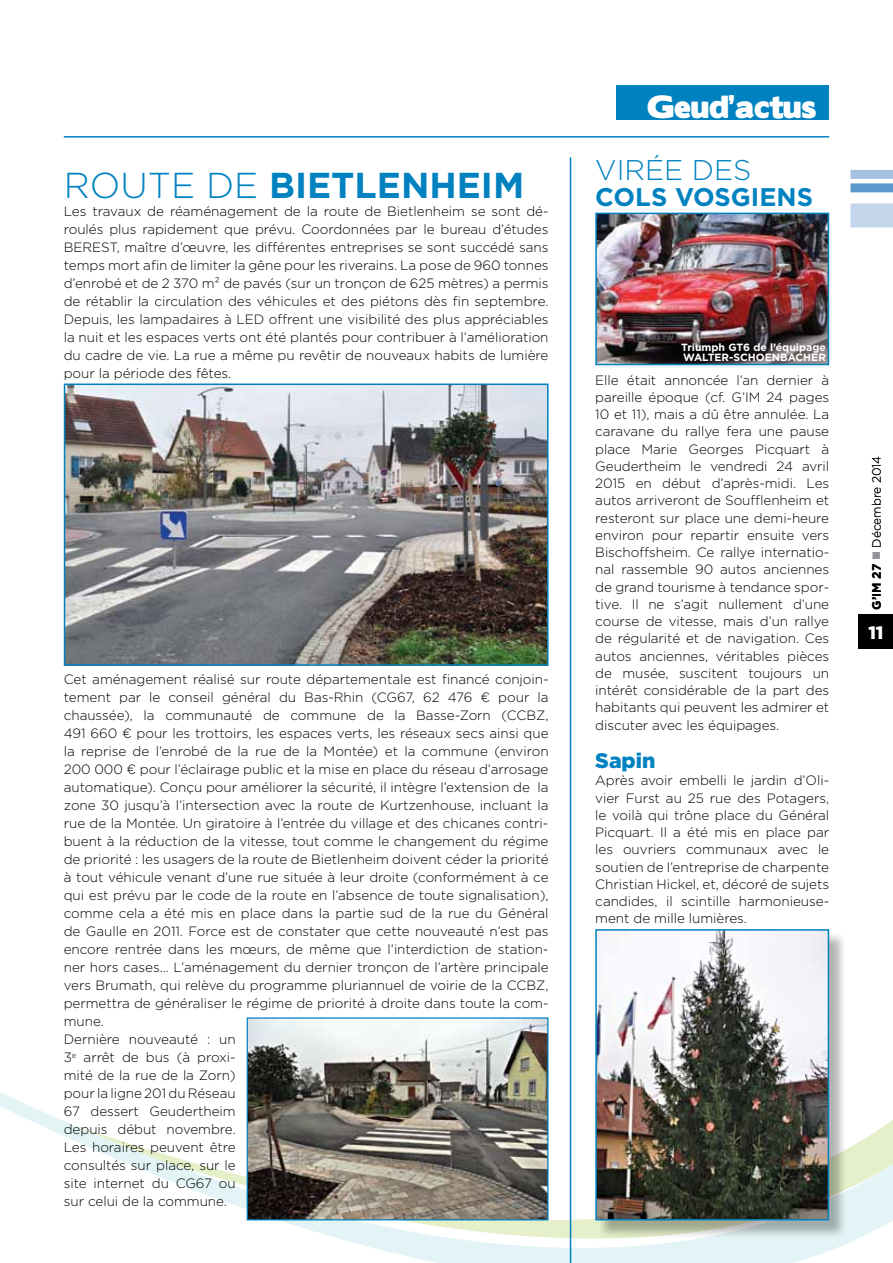
<style>
.page{position:relative;width:893px;height:1263px;background:#fff}
.page>*{position:absolute;margin:0;border:0;box-sizing:border-box;transform-origin:0 0}
.t1{font:700 36px "Gotham";color:#0082c0}
.t2{font:28.5px "Boris Black Bloxx";color:#fff}
.t3{font:300 28.5px "Gotham";color:#0082c0}
.t4{font:700 25.5px "Gotham";color:#0082c0}
.t5{font:900 21px "Gotham";color:#0082c0}
.t6{font:900 18px "Gotham";color:#fff}
.t7{font:300 13.5px/18px "Gotham";letter-spacing:-.005em;color:#000;text-align:justify}
.t8{font:300 12px "Gotham";color:#000}
.t9{font:700 10.5px/10.5px "Gotham";color:#fff}
.s1{font-weight:300}
.s2{font-weight:700}
.s3{color:#939598}
</style>
<div class="page">
<svg style="left:132px;top:1066px;width:761px;height:197px"></svg>
<svg style="left:0;top:1080px;width:893px;height:85px"></svg>
<div style="left:859px;top:614px;width:34px;height:34px;background:#000"></div>
<hr style="left:570px;top:157px;width:1px;height:1106px;background:#0082c0">
<hr style="left:64px;top:136px;width:765px;height:2px;background:#0082c0">
<div style="left:617px;top:85px;width:212px;height:34px;background:#0082c0"></div>
<img style="left:67px;top:386px;width:479px;height:277px">
<div style="left:64px;top:383px;width:485px;height:283px;border:2px solid #0082c0"></div>
<div style="left:850px;top:183px;width:43px;height:9px;background:#5e99cd"></div>
<div style="left:850px;top:203px;width:43px;height:24px;background:#c5d5eb"></div>
<div style="left:850px;top:170px;width:43px;height:9px;background:#a5c1e1"></div>
<img style="left:249px;top:1019px;width:298px;height:199px">
<div style="left:247px;top:1017px;width:302px;height:203px;border:1px solid #0082c0"></div>
<div style="left:598px;top:931px;width:250px;height:308px;background:#000;opacity:.3"></div>
<img style="left:598px;top:932px;width:228px;height:285px">
<div style="left:595px;top:929px;width:234px;height:291px;border:2px solid #0082c0"></div>
<img style="left:598px;top:216px;width:228px;height:146px">
<div style="left:595px;top:213px;width:234px;height:152px;border:2px solid #0082c0"></div>
<h1 class="t1" style="left:64px;top:163px;width:462px"><span class="s1">ROUTE DE</span> BIETLENHEIM</h1>
<p class="t7" style="left:64px;top:202px;width:486px">Les travaux de réaménagement de la route de Bietlenheim se sont dé&shy;roulés plus rapidement que prévu. Coordonnées par le bureau d’études BEREST, maître d’œuvre, les différentes entreprises se sont succédé sans temps mort afin de limiter la gêne pour les riverains. La pose de 960 tonnes d’enrobé et de 2 370 m² de pavés (sur un tronçon de 625 mètres) a permis de rétablir la circulation des véhicules et des piétons dès fin septembre.<br>Depuis, les lampadaires à LED offrent une visibilité des plus appréciables la nuit et les espaces verts ont été plantés pour contribuer à l’amélioration du cadre de vie. La rue a même pu revêtir de nouveaux habits de lumière pour la période des fêtes.</p>
<p class="t7" style="left:64px;top:670px;width:486px;text-align:left">Cet aménagement réalisé sur route départementale est financé conjoin&shy;tement par le conseil général du Bas-Rhin (CG67, 62 476 € pour la chaussée), la communauté de commune de la Basse-Zorn (CCBZ, 491 660 € pour les trottoirs, les espaces verts, les réseaux secs ainsi que la reprise de l’enrobé de la rue de la Montée) et la commune (environ 200 000 € pour l’éclairage public et la mise en place du réseau d’arrosage automatique). Conçu pour améliorer la sécurité, il intègre l’extension de la zone 30 jusqu’à l’intersection avec la route de Kurtzenhouse, incluant la rue de la Montée. Un giratoire à l’entrée du village et des chicanes contri&shy;buent à la réduction de la vitesse, tout comme le changement du régime de priorité : les usagers de la route de Bietlenheim doivent céder la priorité à tout véhicule venant d’une rue située à leur droite (conformément à ce qui est prévu par le code de la route en l’absence de toute signalisation), comme cela a été mis en place dans la partie sud de la rue du Général de Gaulle en 2011. Force est de constater que cette nouveauté n’est pas encore rentrée dans les mœurs, de même que l’interdiction de station&shy;ner hors cases… L’aménagement du dernier tronçon de l’artère principale vers Brumath, qui relève du programme pluriannuel de voirie de la CCBZ, permettra de généraliser le régime de priorité à droite dans toute la com&shy;mune.<br>Dernière nouveauté : un<br>3<sup>e</sup> arrêt de bus (à proxi-<br>mité de la rue de la Zorn)<br>pour la ligne 201 du Réseau<br>67 dessert Geudertheim<br>depuis début novembre.<br>Les horaires peuvent être<br>consultés sur place, sur le<br>site internet du CG67 ou<br>sur celui de la commune.</p>
<h2 class="t2" style="left:647px;top:86px;width:171px">Geud’actus</h2>
<h2 class="t3" style="left:595px;top:152px;width:158px">VIRÉE DES</h2>
<h3 class="t4" style="left:595px;top:181px;width:219px">COLS VOSGIENS</h3>
<p class="t9" style="left:681px;top:341px;width:146px">Triumph GT6 de l’équipage<br>WALTER-SCHOENBACHER</p>
<p class="t7" style="left:595px;top:371px;width:235px;line-height:17.2px">Elle était annoncée l’an dernier à pareille époque (cf. G’IM 24 pages 10 et 11), mais a dû être annulée. La caravane du rallye fera une pause place Marie Georges Picquart à Geudertheim le vendredi 24 avril 2015 en début d’après-midi. Les autos arriveront de Soufflenheim et resteront sur place une demi-heure environ pour repartir ensuite vers Bischoffsheim. Ce rallye internatio&shy;nal rassemble 90 autos anciennes de grand tourisme à tendance spor&shy;tive. Il ne s’agit nullement d’une course de vitesse, mais d’un rallye de régularité et de navigation. Ces autos anciennes, véritables pièces de musée, suscitent toujours un intérêt considérable de la part des habitants qui peuvent les admirer et discuter avec les équipages.</p>
<h3 class="t5" style="left:595px;top:748px;width:62px">Sapin</h3>
<p class="t7" style="left:595px;top:771px;width:235px;line-height:17.2px">Après avoir embelli le jardin d’Oli&shy;vier Furst au 25 rue des Potagers, le voilà qui trône place du Général Picquart. Il a été mis en place par les ouvriers communaux avec le soutien de l’entreprise de charpente Christian Hickel, et, décoré de sujets candides, il scintille harmonieuse&shy;ment de mille lumières.</p>
<p class="t8" style="left:869px;top:610px;width:155px;rotate:-90deg"><span class="s2">G’IM 27</span> <span class="s3">■</span> Décembre 2014</p>
<h3 class="t6" style="left:868px;top:621px;width:17px">11</h3>
</div>
